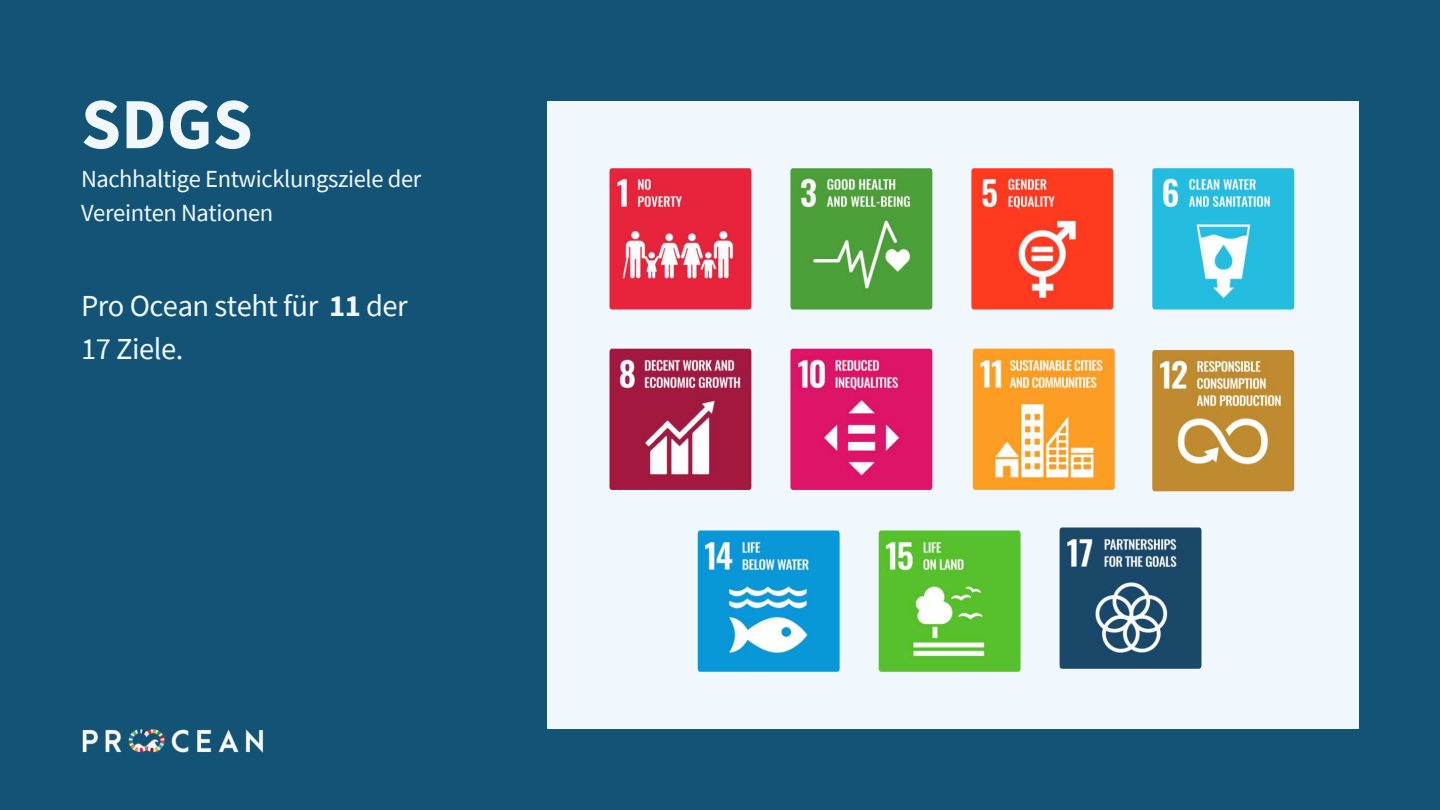
<style>
.page{position:relative;width:1440px;height:810px;background:#135476}
.page>*{position:absolute;margin:0;border:0;box-sizing:border-box;transform-origin:0 0}
.t1{font:700 72px "Source Sans Pro";color:#f0f8fd}
.t2{font:30.5px/42.8px "Source Sans Pro";letter-spacing:-.015em;color:#f0f8fd}
.t3{font:24.5px/33.8px "Source Sans Pro";letter-spacing:-.015em;color:#f0f8fd}
.s1{font-weight:700}
</style>
<div class="page">
<div style="left:548px;top:101px;width:811px;height:628px;background:#f0f8fd"></div>
<img style="left:609px;top:168px;width:142px;height:141px">
<img style="left:790px;top:168px;width:142px;height:141px">
<img style="left:790px;top:349px;width:142px;height:141px">
<img style="left:1152px;top:168px;width:142px;height:141px">
<img style="left:971px;top:168px;width:142px;height:141px">
<img style="left:879px;top:530px;width:142px;height:142px">
<img style="left:609px;top:349px;width:142px;height:141px">
<img style="left:698px;top:530px;width:142px;height:142px">
<img style="left:1152px;top:350px;width:142px;height:141px">
<img style="left:82px;top:729px;width:182px;height:23px">
<img style="left:1060px;top:527px;width:141px;height:142px">
<img style="left:973px;top:349px;width:142px;height:141px">
<h1 class="t1" style="left:81px;top:76px;width:173px">SDGS</h1>
<p class="t3" style="left:81px;top:162px;width:342px">Nachhaltige Entwicklungsziele der<br>Vereinten Nationen</p>
<p class="t2" style="left:81px;top:284px;width:328px">Pro Ocean steht für <span class="s1">11</span> der<br>17 Ziele.</p>
</div>
